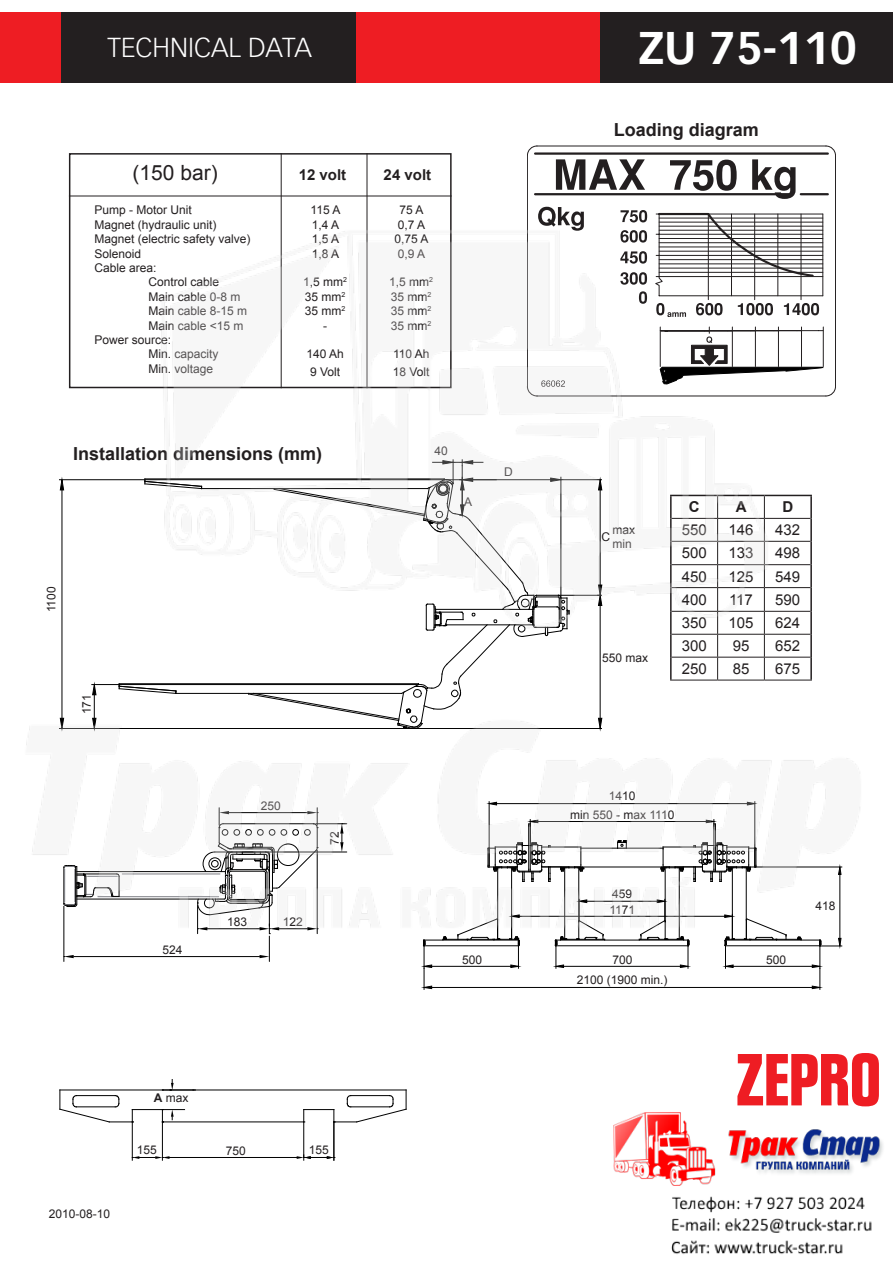
<style>
.page{position:relative;width:893px;height:1263px;background:#fff}
.page>*{position:absolute;margin:0;border:0;box-sizing:border-box;transform-origin:0 0}
.t1{font:700 45px "Vectora LH";color:#fff}
.t2{font:300 27px "Vectora LH";color:#fff}
.t3{font:21px "Arial";color:#231f20}
.t4{font:700 18px "Arial";color:#231f20}
.t5{font:15px "Arial";color:#231f20}
.t6{font:700 15px "Arial";color:#231f20}
.t7{font:12px/14.4px "Arial";color:#231f20}
.s1{font-weight:700}
</style>
<div class="page">
<div style="left:256px;top:13px;width:397px;height:70px;background:#ee1d23"></div>
<div style="left:57px;top:13px;width:299px;height:70px;background:#231f20"></div>
<div style="left:0;top:13px;width:61px;height:70px;background:#ee1d23"></div>
<div style="left:600px;top:13px;width:293px;height:70px;background:#231f20"></div>
<hr style="left:304px;top:1109px;width:30px;height:1px;background:#000">
<hr style="left:162px;top:1121px;width:142px;height:1px;background:#000">
<hr style="left:132px;top:1109px;width:30px;height:1px;background:#000">
<hr style="left:60px;top:1089px;width:346px;height:1px;background:#000">
<hr style="left:132px;top:1122px;width:1px;height:38px;background:#000">
<svg style="left:60px;top:1090px;width:73px;height:33px"></svg>
<hr style="left:162px;top:1122px;width:1px;height:38px;background:#000">
<hr style="left:169px;top:1157px;width:128px;height:1px;background:#000">
<svg style="left:132px;top:1156px;width:37px;height:3px"></svg>
<hr style="left:303px;top:1122px;width:1px;height:38px;background:#000">
<hr style="left:333px;top:1122px;width:1px;height:38px;background:#000">
<svg style="left:303px;top:1109px;width:2px;height:13px"></svg>
<svg style="left:333px;top:1090px;width:74px;height:33px"></svg>
<svg style="left:297px;top:1155px;width:38px;height:4px"></svg>
<hr style="left:162px;top:1090px;width:33px;height:1px;background:#000">
<svg style="left:171px;top:1079px;width:3px;height:12px"></svg>
<svg style="left:162px;top:1109px;width:23px;height:14px"></svg>
<svg style="left:737px;top:1053px;width:142px;height:53px"></svg>
<img style="left:671px;top:1196px;width:201px;height:58px">
<img style="left:613px;top:1113px;width:270px;height:73px">
<img style="left:26px;top:145px;width:834px;height:845px">
<h2 class="t2" style="left:108px;top:32px;width:206px">TECHNICAL DATA</h2>
<h3 class="t3" style="left:133px;top:159px;width:87px">(150 bar)</h3>
<p class="t7" style="left:94px;top:203px;width:99px">Pump - Motor Unit</p>
<p class="t7" style="left:94px;top:217px;width:124px">Magnet (hydraulic unit)</p>
<p class="t7" style="left:94px;top:232px;width:158px">Magnet (electric safety valve)</p>
<p class="t7" style="left:94px;top:246px;width:48px">Solenoid</p>
<p class="t7" style="left:94px;top:261px;width:64px">Cable area:</p>
<p class="t7" style="left:148px;top:275px;width:72px">Control cable</p>
<p class="t7" style="left:148px;top:289px;width:94px">Main cable 0-8 m</p>
<p class="t7" style="left:148px;top:304px;width:100px">Main cable 8-15 m</p>
<p class="t7" style="left:148px;top:318px;width:97px">Main cable &lt;15 m</p>
<p class="t7" style="left:94px;top:333px;width:78px">Power source:</p>
<p class="t7" style="left:148px;top:347px;width:72px">Min. capacity</p>
<p class="t7" style="left:148px;top:361px;width:66px">Min. voltage</p>
<p class="t6" style="left:299px;top:165px;width:49px">12 volt</p>
<p class="t6" style="left:384px;top:165px;width:49px">24 volt</p>
<p class="t7" style="left:311px;top:203px;width:31px;text-align:justify">115 A 1,4 A 1,5 A 1,8 A</p>
<p class="t7" style="left:303px;top:275px;width:45px;text-align:center">1,5 mm<sup>2<br></sup>35 mm<sup>2<br></sup>35 mm<sup>2 </sup>-</p>
<p class="t7" style="left:306px;top:345px;width:39px;line-height:18px;text-align:center">140 Ah<br>9 Volt</p>
<p class="t7" style="left:395px;top:203px;width:36px;text-align:center">75 A<br>0,7 A<br>0,75 A<br>0,9 A</p>
<p class="t7" style="left:389px;top:275px;width:45px">1,5 mm<sup>2<br></sup>35 mm<sup>2<br></sup>35 mm<sup>2<br></sup>35 mm<sup>2</sup></p>
<p class="t7" style="left:393px;top:345px;width:38px;line-height:18px">110 Ah<br>18 Volt</p>
<h3 class="t4" style="left:73px;top:441px;width:251px">Installation dimensions (mm)</h3>
<p class="t7" style="left:435px;top:444px;width:15px">40</p>
<p class="t7" style="left:464px;top:494px;width:10px">A</p>
<p class="t7" style="left:44px;top:612px;width:27px;rotate:-90deg">1100</p>
<p class="t7" style="left:504px;top:465px;width:10px">D</p>
<p class="t7" style="left:80px;top:714px;width:21px;rotate:-90deg">171</p>
<p class="t7" style="left:163px;top:943px;width:22px">524</p>
<p class="t7" style="left:261px;top:799px;width:22px">250</p>
<p class="t7" style="left:328px;top:845px;width:15px;rotate:-90deg">72</p>
<p class="t7" style="left:227px;top:915px;width:22px">183</p>
<p class="t7" style="left:283px;top:915px;width:22px">122</p>
<p class="t7" style="left:462px;top:953px;width:22px">500</p>
<p class="t7" style="left:49px;top:1206px;width:63px">2010-08-10</p>
<p class="t7" style="left:154px;top:1091px;width:36px"><span class="s1">A</span> max</p>
<p class="t7" style="left:137px;top:1142px;width:22px">155</p>
<p class="t7" style="left:226px;top:1143px;width:22px">750</p>
<p class="t7" style="left:309px;top:1142px;width:22px">155</p>
<h1 class="t1" style="left:639px;top:21px;width:220px">ZU 75-110</h1>
<h3 class="t4" style="left:614px;top:118px;width:147px">Loading diagram</h3>
<p class="t7" style="left:612px;top:522px;width:24px">max min</p>
<p class="t7" style="left:601px;top:529px;width:10px">C</p>
<p class="t7" style="left:602px;top:651px;width:48px">550 max</p>
<p class="t6" style="left:689px;top:497px;width:12px">C</p>
<p class="t6" style="left:736px;top:497px;width:12px">A</p>
<p class="t6" style="left:782px;top:497px;width:12px">D</p>
<p class="t5" style="left:682px;top:520px;width:27px">550</p>
<p class="t5" style="left:728px;top:520px;width:27px">146</p>
<p class="t5" style="left:775px;top:520px;width:27px">432</p>
<p class="t5" style="left:682px;top:543px;width:27px">500</p>
<p class="t5" style="left:728px;top:543px;width:27px">133</p>
<p class="t5" style="left:775px;top:543px;width:27px">498</p>
<p class="t5" style="left:682px;top:566px;width:27px">450</p>
<p class="t5" style="left:728px;top:566px;width:27px">125</p>
<p class="t5" style="left:775px;top:566px;width:27px">549</p>
<p class="t5" style="left:682px;top:589px;width:27px">400</p>
<p class="t5" style="left:729px;top:589px;width:25px">117</p>
<p class="t5" style="left:775px;top:589px;width:27px">590</p>
<p class="t5" style="left:682px;top:613px;width:27px">350</p>
<p class="t5" style="left:728px;top:613px;width:27px">105</p>
<p class="t5" style="left:775px;top:613px;width:27px">624</p>
<p class="t5" style="left:682px;top:636px;width:27px">300</p>
<p class="t5" style="left:733px;top:636px;width:18px">95</p>
<p class="t5" style="left:775px;top:636px;width:27px">652</p>
<p class="t5" style="left:682px;top:659px;width:27px">250</p>
<p class="t5" style="left:733px;top:659px;width:18px">85</p>
<p class="t5" style="left:775px;top:659px;width:27px">675</p>
<p class="t7" style="left:609px;top:788px;width:28px">1410</p>
<p class="t7" style="left:570px;top:807px;width:106px">min 550 - max 1110</p>
<p class="t7" style="left:609px;top:885px;width:27px;line-height:16.6px">459<br>1171</p>
<p class="t7" style="left:612px;top:952px;width:22px">700</p>
<p class="t7" style="left:766px;top:953px;width:22px">500</p>
<p class="t7" style="left:577px;top:972px;width:92px">2100 (1900 min.)</p>
<p class="t7" style="left:816px;top:898px;width:22px">418</p>
</div>
